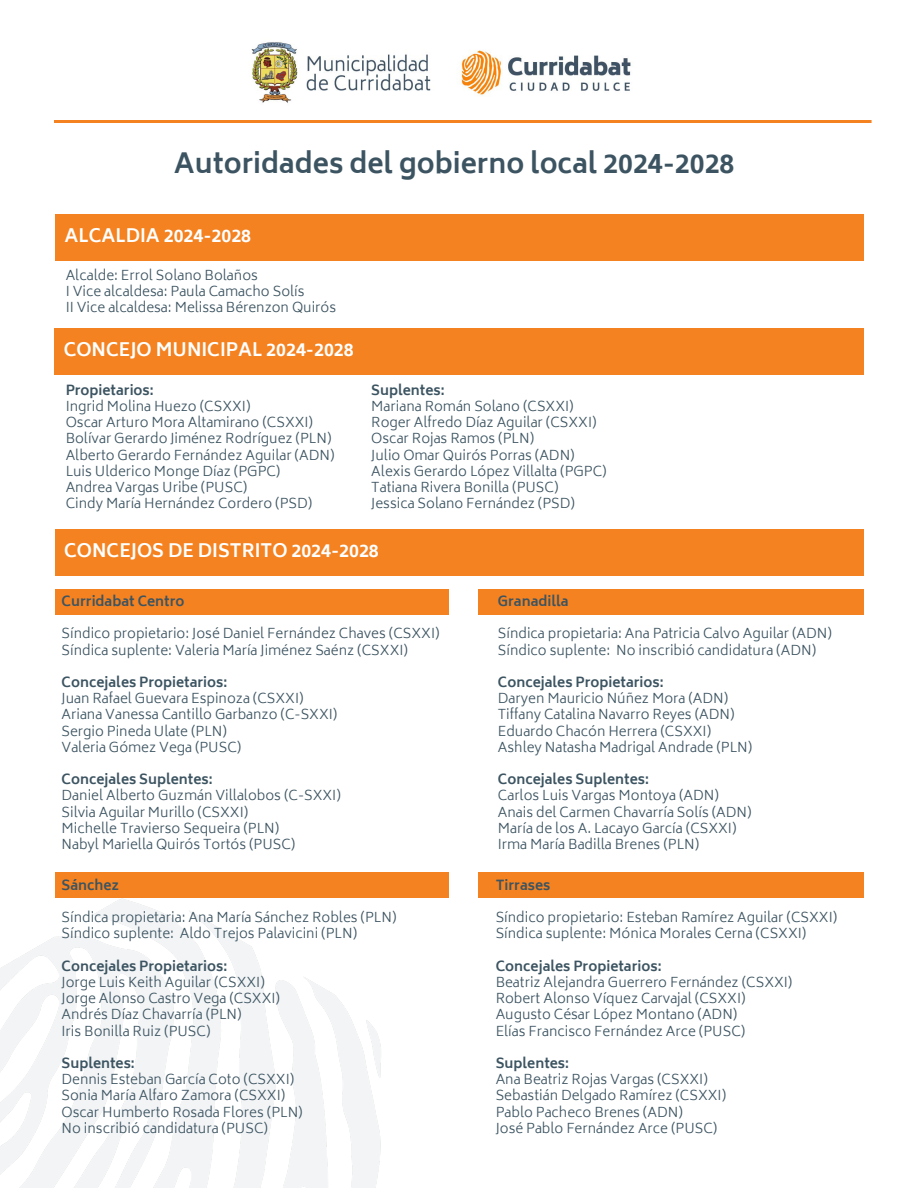
<style>
.page{position:relative;width:918px;height:1188px;background:#fff}
.page>*{position:absolute;margin:0;border:0;box-sizing:border-box;transform-origin:0 0}
.t1{font:700 27px "Biryani";color:#3c5461}
.t2{font:700 18px "Biryani";color:#fff}
.t3{font:300 13.5px "Biryani";color:#3c5461}
.t4{font:700 13.5px "Biryani";color:#3c5461}
</style>
<div class="page">
<img style="left:0;top:872px;width:436px;height:316px">
<div style="left:55px;top:329px;width:809px;height:46px;background:#f58220"></div>
<div style="left:56px;top:214px;width:808px;height:47px;background:#f58220"></div>
<div style="left:55px;top:529px;width:809px;height:47px;background:#f58220"></div>
<div style="left:55px;top:590px;width:809px;height:25px;background:#f58220"></div>
<div style="left:55px;top:873px;width:809px;height:25px;background:#f58220"></div>
<div style="left:449px;top:586px;width:29px;height:374px;background:#fff"></div>
<img style="left:251px;top:42px;width:380px;height:61px">
<hr style="left:54px;top:120px;width:818px;height:3px;background:#f58220">
<p class="t1" style="left:174px;top:148px;width:562px">Autoridades del gobierno local 2024-2028</p>
<p class="t2" style="left:64px;top:226px;width:188px">ALCALDIA 2024-2028</p>
<p class="t3" style="left:66px;top:267px;width:194px">Alcalde: Errol Solano Bolaños</p>
<p class="t3" style="left:66px;top:284px;width:240px">I Vice alcaldesa: Paula Camacho Solís</p>
<p class="t3" style="left:66px;top:300px;width:272px">II Vice alcaldesa: Melissa Bérenzon Quirós</p>
<p class="t2" style="left:64px;top:340px;width:291px">CONCEJO MUNICIPAL 2024-2028</p>
<p class="t4" style="left:66px;top:382px;width:90px">Propietarios:</p>
<p class="t3" style="left:66px;top:399px;width:186px">Ingrid Molina Huezo (CSXXI)</p>
<p class="t3" style="left:66px;top:415px;width:249px">Oscar Arturo Mora Altamirano (CSXXI)</p>
<p class="t3" style="left:66px;top:431px;width:267px">Bolívar Gerardo Jiménez Rodríguez (PLN)</p>
<p class="t3" style="left:66px;top:447px;width:270px">Alberto Gerardo Fernández Aguilar (ADN)</p>
<p class="t3" style="left:66px;top:463px;width:216px">Luis Ulderico Monge Díaz (PGPC)</p>
<p class="t3" style="left:66px;top:480px;width:183px">Andrea Vargas Uribe (PUSC)</p>
<p class="t3" style="left:66px;top:496px;width:248px">Cindy María Hernández Cordero (PSD)</p>
<p class="t4" style="left:371px;top:382px;width:75px">Suplentes:</p>
<p class="t3" style="left:371px;top:399px;width:204px">Mariana Román Solano (CSXXI)</p>
<p class="t3" style="left:371px;top:415px;width:227px">Roger Alfredo Díaz Aguilar (CSXXI)</p>
<p class="t3" style="left:371px;top:431px;width:164px">Oscar Rojas Ramos (PLN)</p>
<p class="t3" style="left:371px;top:447px;width:205px">Julio Omar Quirós Porras (ADN)</p>
<p class="t3" style="left:371px;top:463px;width:237px">Alexis Gerardo López Villalta (PGPC)</p>
<p class="t3" style="left:371px;top:480px;width:189px">Tatiana Rivera Bonilla (PUSC)</p>
<p class="t3" style="left:371px;top:496px;width:205px">Jessica Solano Fernández (PSD)</p>
<p class="t2" style="left:64px;top:540px;width:316px">CONCEJOS DE DISTRITO 2024-2028</p>
<p class="t4" style="left:62px;top:593px;width:124px">Curridabat Centro</p>
<p class="t3" style="left:62px;top:626px;width:380px">Síndico propietario: José Daniel Fernández Chaves (CSXXI)</p>
<p class="t3" style="left:62px;top:642px;width:348px">Síndica suplente: Valeria María Jiménez Saénz (CSXXI)</p>
<p class="t4" style="left:62px;top:674px;width:167px">Concejales Propietarios:</p>
<p class="t3" style="left:62px;top:691px;width:244px">Juan Rafael Guevara Espinoza (CSXXI)</p>
<p class="t3" style="left:62px;top:707px;width:277px">Ariana Vanessa Cantillo Garbanzo (C-SXXI)</p>
<p class="t3" style="left:62px;top:723px;width:167px">Sergio Pineda Ulate (PLN)</p>
<p class="t3" style="left:62px;top:739px;width:181px">Valeria Gómez Vega (PUSC)</p>
<p class="t4" style="left:62px;top:772px;width:153px">Concejales Suplentes:</p>
<p class="t3" style="left:62px;top:788px;width:281px">Daniel Alberto Guzmán Villalobos (C-SXXI)</p>
<p class="t3" style="left:62px;top:804px;width:188px">Silvia Aguilar Murillo (CSXXI)</p>
<p class="t3" style="left:62px;top:820px;width:219px">Michelle Travierso Sequeira (PLN)</p>
<p class="t3" style="left:62px;top:836px;width:235px">Nabyl Mariella Quirós Tortós (PUSC)</p>
<p class="t4" style="left:62px;top:877px;width:59px">Sánchez</p>
<p class="t3" style="left:62px;top:910px;width:336px">Síndica propietaria: Ana María Sánchez Robles (PLN)</p>
<p class="t3" style="left:62px;top:926px;width:297px">Síndico suplente: Aldo Trejos Palavicini (PLN)</p>
<p class="t4" style="left:62px;top:958px;width:167px">Concejales Propietarios:</p>
<p class="t3" style="left:62px;top:974px;width:205px">Jorge Luis Keith Aguilar (CSXXI)</p>
<p class="t3" style="left:62px;top:991px;width:220px">Jorge Alonso Castro Vega (CSXXI)</p>
<p class="t3" style="left:62px;top:1007px;width:182px">Andrés Díaz Chavarría (PLN)</p>
<p class="t3" style="left:62px;top:1023px;width:150px">Iris Bonilla Ruiz (PUSC)</p>
<p class="t4" style="left:62px;top:1055px;width:75px">Suplentes:</p>
<p class="t3" style="left:62px;top:1072px;width:234px">Dennis Esteban García Coto (CSXXI)</p>
<p class="t3" style="left:62px;top:1088px;width:225px">Sonia María Alfaro Zamora (CSXXI)</p>
<p class="t3" style="left:62px;top:1104px;width:243px">Oscar Humberto Rosada Flores (PLN)</p>
<p class="t3" style="left:62px;top:1120px;width:208px">No inscribió candidatura (PUSC)</p>
<p class="t4" style="left:498px;top:593px;width:72px">Granadilla</p>
<p class="t3" style="left:498px;top:626px;width:336px">Síndica propietaria: Ana Patricia Calvo Aguilar (ADN)</p>
<p class="t3" style="left:498px;top:642px;width:320px">Síndico suplente: No inscribió candidatura (ADN)</p>
<p class="t4" style="left:498px;top:674px;width:167px">Concejales Propietarios:</p>
<p class="t3" style="left:498px;top:691px;width:232px">Daryen Mauricio Núñez Mora (ADN)</p>
<p class="t3" style="left:498px;top:707px;width:238px">Tiffany Catalina Navarro Reyes (ADN)</p>
<p class="t3" style="left:498px;top:723px;width:215px">Eduardo Chacón Herrera (CSXXI)</p>
<p class="t3" style="left:498px;top:739px;width:256px">Ashley Natasha Madrigal Andrade (PLN)</p>
<p class="t4" style="left:498px;top:772px;width:153px">Concejales Suplentes:</p>
<p class="t3" style="left:498px;top:788px;width:223px">Carlos Luis Vargas Montoya (ADN)</p>
<p class="t3" style="left:498px;top:804px;width:255px">Anais del Carmen Chavarría Solís (ADN)</p>
<p class="t3" style="left:498px;top:820px;width:240px">María de los A. Lacayo García (CSXXI)</p>
<p class="t3" style="left:498px;top:836px;width:203px">Irma María Badilla Brenes (PLN)</p>
<p class="t4" style="left:496px;top:877px;width:56px">Tirrases</p>
<p class="t3" style="left:496px;top:910px;width:343px">Síndico propietario: Esteban Ramírez Aguilar (CSXXI)</p>
<p class="t3" style="left:496px;top:926px;width:312px">Síndica suplente: Mónica Morales Cerna (CSXXI)</p>
<p class="t4" style="left:496px;top:958px;width:167px">Concejales Propietarios:</p>
<p class="t3" style="left:496px;top:974px;width:298px">Beatriz Alejandra Guerrero Fernández (CSXXI)</p>
<p class="t3" style="left:496px;top:991px;width:251px">Robert Alonso Víquez Carvajal (CSXXI)</p>
<p class="t3" style="left:496px;top:1007px;width:243px">Augusto César López Montano (ADN)</p>
<p class="t3" style="left:496px;top:1023px;width:251px">Elías Francisco Fernández Arce (PUSC)</p>
<p class="t4" style="left:496px;top:1055px;width:75px">Suplentes:</p>
<p class="t3" style="left:496px;top:1072px;width:214px">Ana Beatriz Rojas Vargas (CSXXI)</p>
<p class="t3" style="left:496px;top:1088px;width:232px">Sebastián Delgado Ramírez (CSXXI)</p>
<p class="t3" style="left:496px;top:1104px;width:189px">Pablo Pacheco Brenes (ADN)</p>
<p class="t3" style="left:496px;top:1120px;width:223px">José Pablo Fernández Arce (PUSC)</p>
</div>
